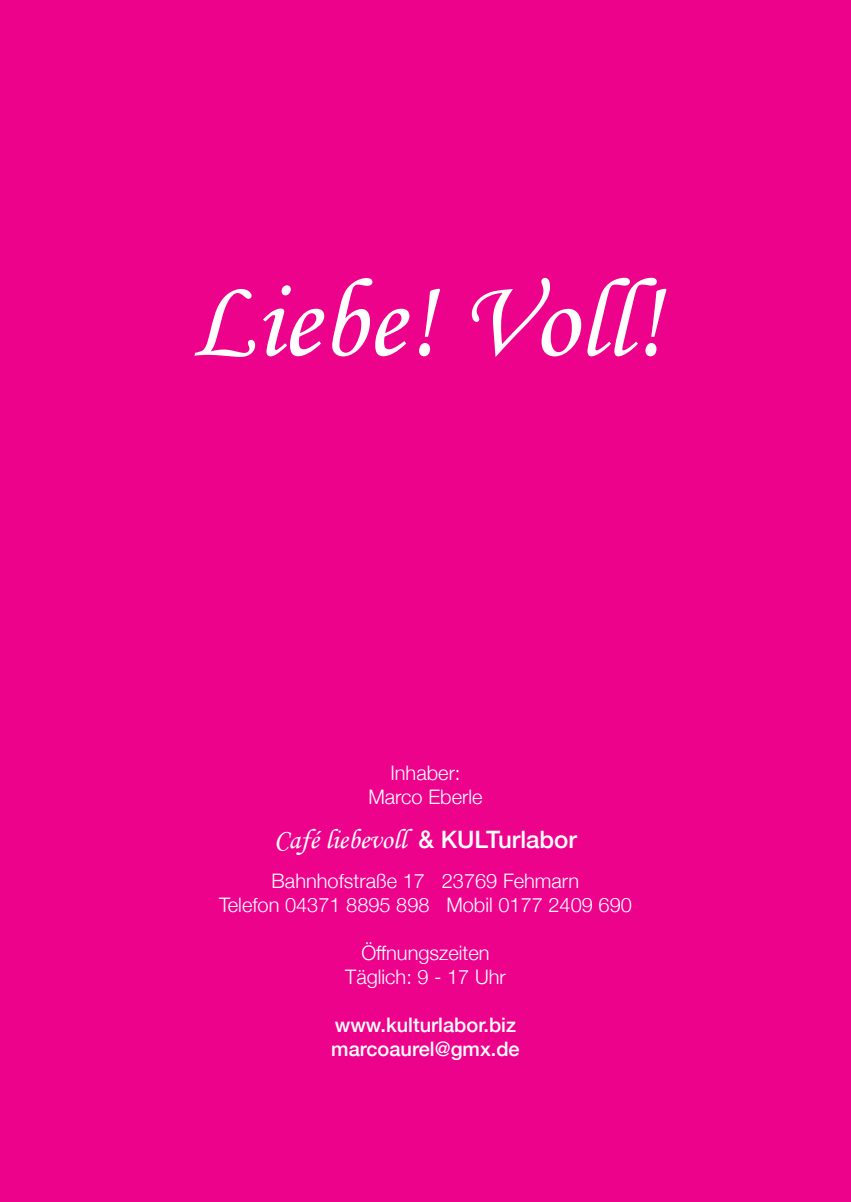
<style>
.page{position:relative;width:851px;height:1202px;background:#fff}
.page>*{position:absolute;margin:0;border:0;box-sizing:border-box;transform-origin:0 0}
.t1{font:112px "Monotype Corsiva";color:#fff}
.t2{font:28px "Monotype Corsiva";color:#fff}
.t3{font:300 20px/24px "Helvetica Neue";color:#fff;text-align:center}
.t4{font:500 20px/24px "Helvetica Neue";color:#fff}
.s1{font-family:"Helvetica Neue";font-weight:500;font-size:24px}
</style>
<div class="page">
<div style="left:0;top:0;width:850px;height:1202px;background:#ed028c"></div>
<h1 class="t1" style="left:189px;top:253px;width:474px">Liebe! Voll!</h1>
<p class="t3" style="left:368px;top:759px;width:115px">Inhaber:<br>Marco Eberle</p>
<h2 class="t2" style="left:274px;top:822px;width:304px">Café liebevoll <span class="s1">&amp; KULTurlabor</span></h2>
<p class="t3" style="left:219px;top:867px;width:414px">Bahnhofstraße 17 23769 Fehmarn<br>Telefon 04371 8895 898 Mobil 0177 2409 690</p>
<p class="t3" style="left:345px;top:939px;width:162px">Öffnungszeiten<br>Täglich: 9 - 17 Uhr</p>
<p class="t4" style="left:331px;top:1011px;width:190px">www.kulturlabor.biz marcoaurel@gmx.de</p>
</div>
